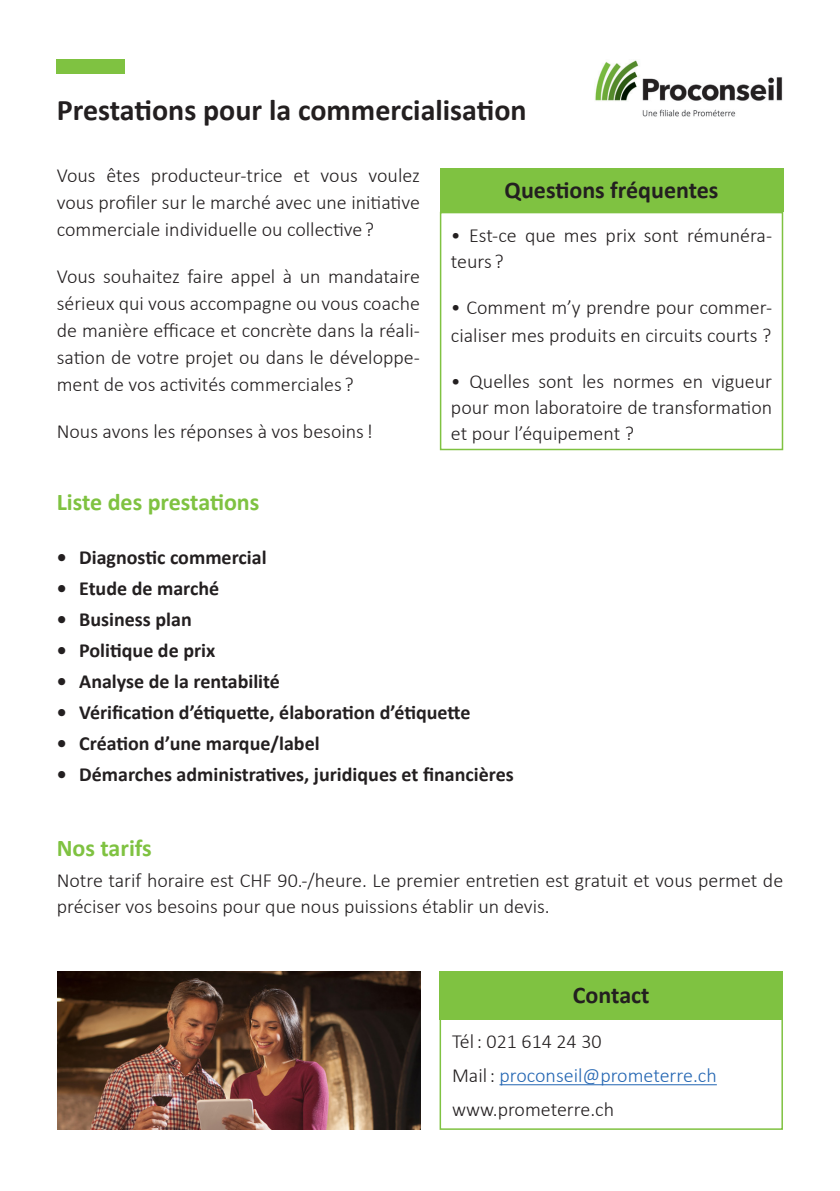
<style>
.page{position:relative;width:840px;height:1191px;background:#fff}
.page>*{position:absolute;margin:0;border:0;box-sizing:border-box;transform-origin:0 0}
.t1{font:700 30px "Calibri";color:#231f20}
.t2{font:700 24px "Calibri";color:#7fc241}
.t3{font:700 24px "Calibri";color:#231f20}
.t4{font:300 20px/27px "Calibri";color:#231f20;text-align:justify}
.t5{font:700 20px "Calibri";color:#231f20}
.t6{font:300 20px "Calibri";color:#2567b3}
.s1{color:#231f20}
</style>
<div class="page">
<div style="left:57px;top:60px;width:68px;height:14px;background:#7fc241"></div>
<div style="left:439px;top:212px;width:343px;height:238px;border:2px solid #7fc241"></div>
<div style="left:439px;top:168px;width:343px;height:44px;background:#7fc241"></div>
<div style="left:439px;top:971px;width:343px;height:48px;background:#7fc241"></div>
<hr style="left:499px;top:1084px;width:217px;height:1px;background:#2567b3">
<img style="left:57px;top:971px;width:363px;height:158px">
<img style="left:595px;top:60px;width:187px;height:57px">
<p class="t1" style="left:57px;top:89px;width:471px">Prestations pour la commercialisation</p>
<p class="t4" style="left:57px;top:162px;width:364px">Vous êtes producteur-trice et vous voulez vous profiler sur le marché avec une initiative commerciale individuelle ou collective ?</p>
<p class="t4" style="left:57px;top:263px;width:364px">Vous souhaitez faire appel à un mandataire sérieux qui vous accompagne ou vous coache de manière efficace et concrète dans la réali&shy;sation de votre projet ou dans le développe&shy;ment de vos activités commerciales ?</p>
<p class="t4" style="left:57px;top:418px;width:317px">Nous avons les réponses à vos besoins !</p>
<p class="t2" style="left:57px;top:485px;width:204px">Liste des prestations</p>
<p class="t3" style="left:504px;top:173px;width:215px">Questions fréquentes</p>
<p class="t4" style="left:450px;top:222px;width:322px;line-height:26px">• Est-ce que mes prix sont rémunéra&shy;teurs ?</p>
<p class="t4" style="left:450px;top:293px;width:322px;line-height:28px">• Comment m’y prendre pour commer&shy;cialiser mes produits en circuits courts ?</p>
<p class="t4" style="left:450px;top:368px;width:322px;line-height:26px">• Quelles sont les normes en vigueur pour mon laboratoire de transformation et pour l’équipement ?</p>
<p class="t5" style="left:57px;top:543px;width:211px">• Diagnostic commercial</p>
<p class="t5" style="left:57px;top:574px;width:164px">• Etude de marché</p>
<p class="t5" style="left:57px;top:605px;width:136px">• Business plan</p>
<p class="t5" style="left:57px;top:636px;width:160px">• Politique de prix</p>
<p class="t5" style="left:57px;top:667px;width:224px">• Analyse de la rentabilité</p>
<p class="t5" style="left:57px;top:698px;width:415px">• Vérification d’étiquette, élaboration d’étiquette</p>
<p class="t5" style="left:57px;top:729px;width:264px">• Création d’une marque/label</p>
<p class="t5" style="left:57px;top:760px;width:458px">• Démarches administratives, juridiques et financières</p>
<p class="t2" style="left:57px;top:831px;width:97px">Nos tarifs</p>
<p class="t4" style="left:57px;top:867px;width:727px;line-height:26px">Notre tarif horaire est CHF 90.-/heure. Le premier entretien est gratuit et vous permet de préciser vos besoins pour que nous puissions établir un devis.</p>
<p class="t3" style="left:572px;top:978px;width:78px">Contact</p>
<p class="t4" style="left:452px;top:1027px;width:151px">Tél : 021 614 24 30</p>
<p class="t6" style="left:452px;top:1063px;width:266px"><span class="s1">Mail :</span> proconseil@prometerre.ch</p>
<p class="t4" style="left:452px;top:1095px;width:163px">www.prometerre.ch</p>
</div>
